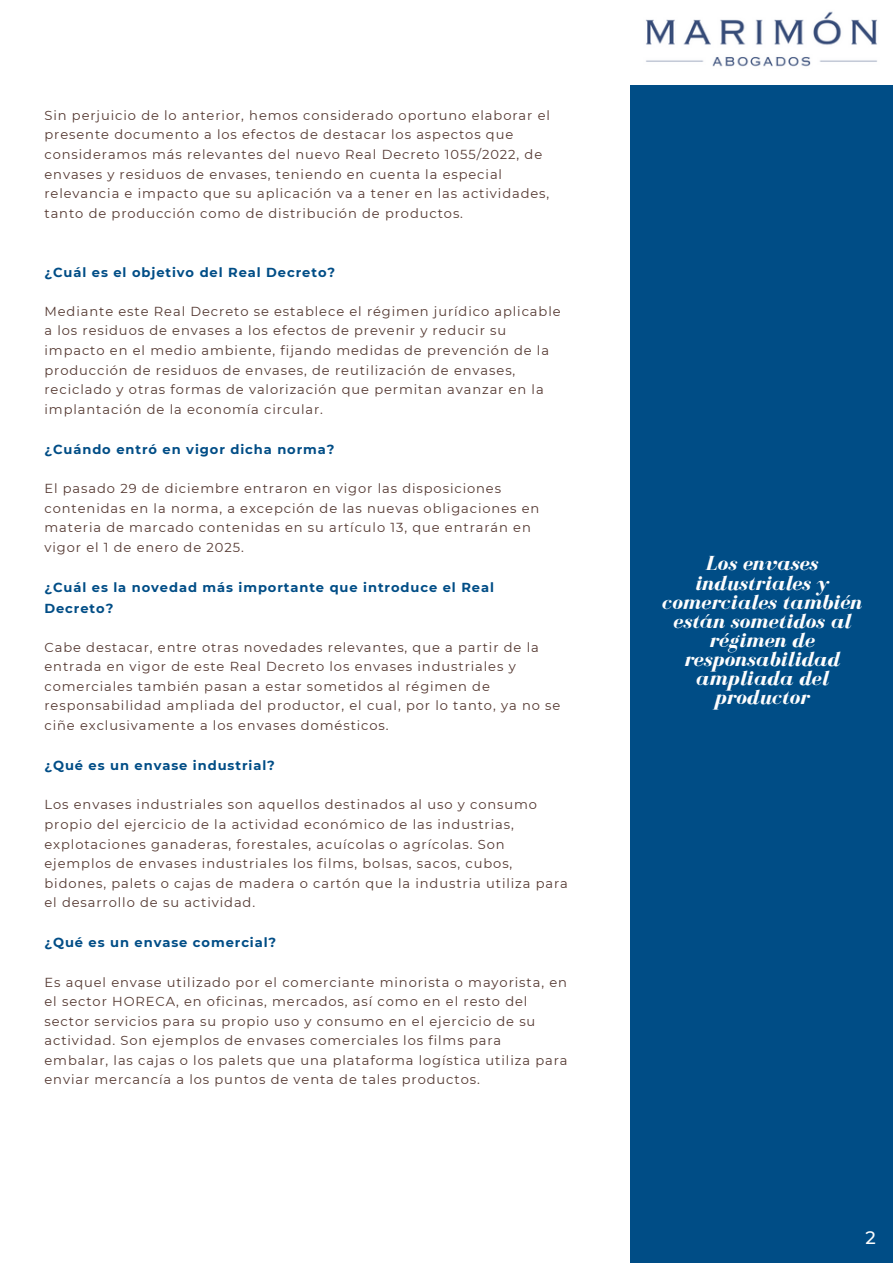
<style>
.page{position:relative;width:893px;height:1264px;background:#fff}
.page>*{position:absolute;margin:0;border:0;box-sizing:border-box;transform-origin:0 0}
.t1{font:italic 700 21px/19px "Bodoni FLF";color:#fdfdfd;text-align:center}
.t2{font:500 18px "Montserrat";color:#fdfdfd}
.t3{font:13.05px/19.5px "Montserrat";letter-spacing:.07em;color:#533730}
.t4{font:700 13.05px/20.7px "Montserrat";letter-spacing:.07em;color:#004d86}
</style>
<div class="page">
<div style="left:630px;top:0;width:262px;height:1262px;background:#004d86"></div>
<img style="left:630px;top:0;width:262px;height:84px">
<p class="t3" style="left:44px;top:105px;width:507px">Sin perjuicio de lo anterior, hemos considerado oportuno elaborar el presente documento a los efectos de destacar los aspectos que consideramos más relevantes del nuevo Real Decreto 1055/2022, de envases y residuos de envases, teniendo en cuenta la especial relevancia e impacto que su aplicación va a tener en las actividades, tanto de producción como de distribución de productos.</p>
<p class="t4" style="left:44px;top:262px;width:292px">¿Cuál es el objetivo del Real Decreto?</p>
<p class="t3" style="left:44px;top:301px;width:517px">Mediante este Real Decreto se establece el régimen jurídico aplicable a los residuos de envases a los efectos de prevenir y reducir su impacto en el medio ambiente, fijando medidas de prevención de la producción de residuos de envases, de reutilización de envases, reciclado y otras formas de valorización que permitan avanzar en la implantación de la economía circular.</p>
<p class="t4" style="left:44px;top:439px;width:291px">¿Cuándo entró en vigor dicha norma?</p>
<p class="t3" style="left:44px;top:478px;width:496px">El pasado 29 de diciembre entraron en vigor las disposiciones contenidas en la norma, a excepción de las nuevas obligaciones en materia de marcado contenidas en su artículo 13, que entrarán en vigor el 1 de enero de 2025.</p>
<p class="t4" style="left:44px;top:577px;width:451px">¿Cuál es la novedad más importante que introduce el Real<br>Decreto?</p>
<p class="t3" style="left:44px;top:637px;width:517px">Cabe destacar, entre otras novedades relevantes, que a partir de la entrada en vigor de este Real Decreto los envases industriales y comerciales también pasan a estar sometidos al régimen de responsabilidad ampliada del productor, el cual, por lo tanto, ya no se ciñe exclusivamente a los envases domésticos.</p>
<p class="t4" style="left:44px;top:755px;width:232px">¿Qué es un envase industrial?</p>
<p class="t3" style="left:44px;top:795px;width:525px">Los envases industriales son aquellos destinados al uso y consumo propio del ejercicio de la actividad económico de las industrias, explotaciones ganaderas, forestales, acuícolas o agrícolas. Son ejemplos de envases industriales los films, bolsas, sacos, cubos, bidones, palets o cajas de madera o cartón que la industria utiliza para el desarrollo de su actividad.</p>
<p class="t4" style="left:44px;top:932px;width:233px">¿Qué es un envase comercial?</p>
<p class="t3" style="left:44px;top:972px;width:524px">Es aquel envase utilizado por el comerciante minorista o mayorista, en el sector HORECA, en oficinas, mercados, así como en el resto del sector servicios para su propio uso y consumo en el ejercicio de su actividad. Son ejemplos de envases comerciales los films para embalar, las cajas o los palets que una plataforma logística utiliza para enviar mercancía a los puntos de venta de tales productos.</p>
<h1 class="t1" style="left:661px;top:554px;width:201px">Los envases industriales y comerciales también están sometidos al régimen de responsabilidad ampliada del productor</h1>
<h2 class="t2" style="left:865px;top:1226px;width:12px">2</h2>
</div>
